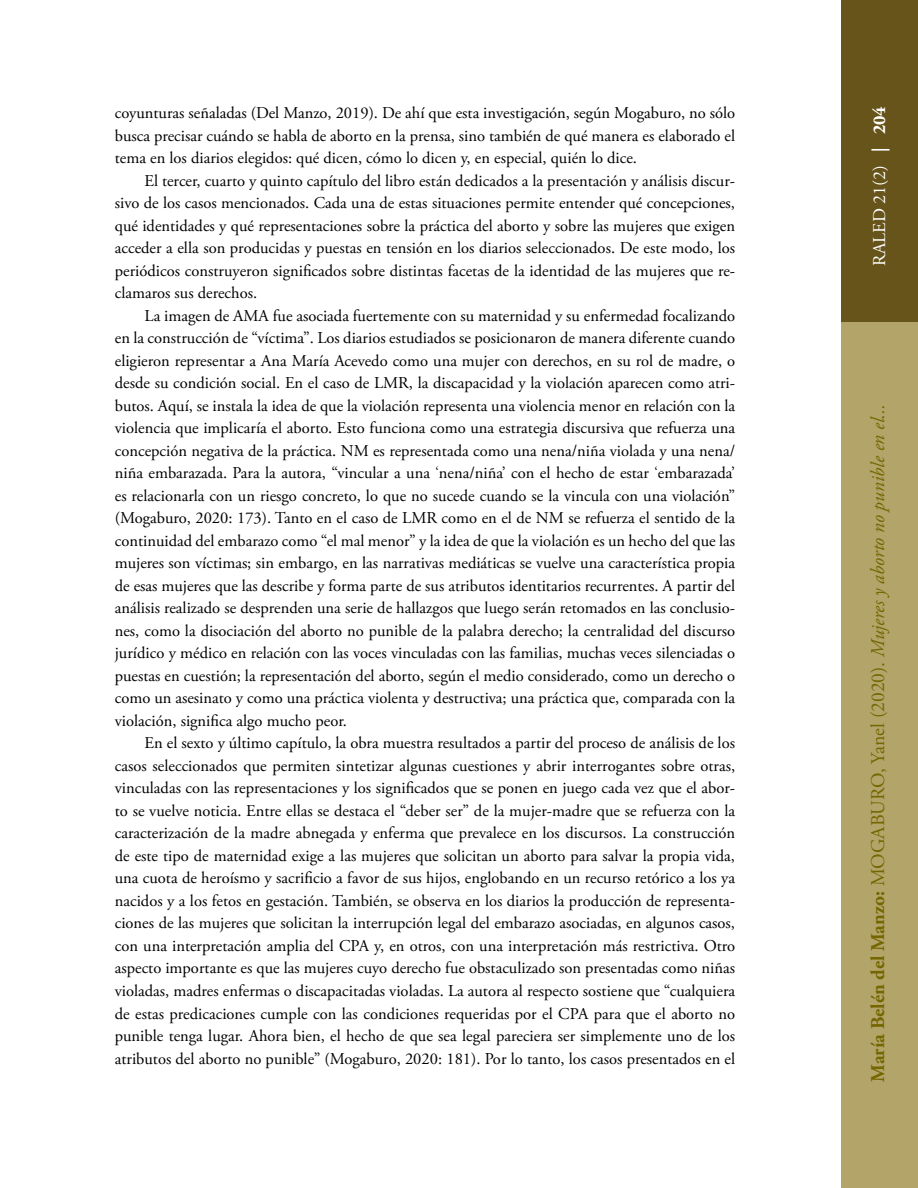
<style>
.page{position:relative;width:918px;height:1188px;background:#fff}
.page>*{position:absolute;margin:0;border:0;box-sizing:border-box;transform-origin:0 0}
.t1{font:italic 19.5px "Adobe Garamond Pro";color:#746600}
.t2{font:18px "Adobe Garamond Pro";color:#fff}
.t3{font:16.5px/22.5px "Adobe Garamond Pro";color:#000;text-align:justify}
.s1{font-weight:700}
.s2{font-weight:700;font-style:normal}
.s3{font-style:normal}
</style>
<div class="page">
<div style="left:841px;top:0;width:77px;height:1188px;background:#b3a46a"></div>
<div style="left:841px;top:0;width:77px;height:322px;background:#67541a"></div>
<p class="t3" style="left:115px;top:102px;width:622px">coyunturas señaladas (Del Manzo, 2019). De ahí que esta investigación, según Mogaburo, no sólo busca precisar cuándo se habla de aborto en la prensa, sino también de qué manera es elaborado el tema en los diarios elegidos: qué dicen, cómo lo dicen y, en especial, quién lo dice.</p>
<p class="t3" style="left:115px;top:170px;width:622px;text-indent:30px">El tercer, cuarto y quinto capítulo del libro están dedicados a la presentación y análisis discur&shy;sivo de los casos mencionados. Cada una de estas situaciones permite entender qué concepciones, qué identidades y qué representaciones sobre la práctica del aborto y sobre las mujeres que exigen acceder a ella son producidas y puestas en tensión en los diarios seleccionados. De este modo, los periódicos construyeron significados sobre distintas facetas de la identidad de las mujeres que re&shy;clamaros sus derechos.</p>
<p class="t3" style="left:115px;top:305px;width:622px;text-indent:30px">La imagen de AMA fue asociada fuertemente con su maternidad y su enfermedad focalizando en la construcción de “víctima”. Los diarios estudiados se posicionaron de manera diferente cuando eligieron representar a Ana María Acevedo como una mujer con derechos, en su rol de madre, o desde su condición social. En el caso de LMR, la discapacidad y la violación aparecen como atri&shy;butos. Aquí, se instala la idea de que la violación representa una violencia menor en relación con la violencia que implicaría el aborto. Esto funciona como una estrategia discursiva que refuerza una concepción negativa de la práctica. NM es representada como una nena/niña violada y una nena/ niña embarazada. Para la autora, “vincular a una ‘nena/niña’ con el hecho de estar ‘embarazada’ es relacionarla con un riesgo concreto, lo que no sucede cuando se la vincula con una violación” (Mogaburo, 2020: 173). Tanto en el caso de LMR como en el de NM se refuerza el sentido de la continuidad del embarazo como “el mal menor” y la idea de que la violación es un hecho del que las mujeres son víctimas; sin embargo, en las narrativas mediáticas se vuelve una característica propia de esas mujeres que las describe y forma parte de sus atributos identitarios recurrentes. A partir del análisis realizado se desprenden una serie de hallazgos que luego serán retomados en las conclusio&shy;nes, como la disociación del aborto no punible de la palabra derecho; la centralidad del discurso jurídico y médico en relación con las voces vinculadas con las familias, muchas veces silenciadas o puestas en cuestión; la representación del aborto, según el medio considerado, como un derecho o como un asesinato y como una práctica violenta y destructiva; una práctica que, comparada con la violación, significa algo mucho peor.</p>
<p class="t3" style="left:115px;top:733px;width:622px;text-indent:30px">En el sexto y último capítulo, la obra muestra resultados a partir del proceso de análisis de los casos seleccionados que permiten sintetizar algunas cuestiones y abrir interrogantes sobre otras, vinculadas con las representaciones y los significados que se ponen en juego cada vez que el abor&shy;to se vuelve noticia. Entre ellas se destaca el “deber ser” de la mujer-madre que se refuerza con la caracterización de la madre abnegada y enferma que prevalece en los discursos. La construcción de este tipo de maternidad exige a las mujeres que solicitan un aborto para salvar la propia vida, una cuota de heroísmo y sacrificio a favor de sus hijos, englobando en un recurso retórico a los ya nacidos y a los fetos en gestación. También, se observa en los diarios la producción de representa&shy;ciones de las mujeres que solicitan la interrupción legal del embarazo asociadas, en algunos casos, con una interpretación amplia del CPA y, en otros, con una interpretación más restrictiva. Otro aspecto importante es que las mujeres cuyo derecho fue obstaculizado son presentadas como niñas violadas, madres enfermas o discapacitadas violadas. La autora al respecto sostiene que “cualquiera de estas predicaciones cumple con las condiciones requeridas por el CPA para que el aborto no punible tenga lugar. Ahora bien, el hecho de que sea legal pareciera ser simplemente uno de los atributos del aborto no punible” (Mogaburo, 2020: 181). Por lo tanto, los casos presentados en el</p>
<p class="t2" style="left:869px;top:266px;width:161px;rotate:-90deg">RALED 21(2) <span class="s1">| 204</span></p>
<p class="t1" style="left:866px;top:1082px;width:679px;rotate:-90deg"><span class="s2">María Belén del Manzo:</span> <span class="s3">MOGABURO, Yanel (2020).</span> Mujeres y aborto no punible en el...</p>
</div>
